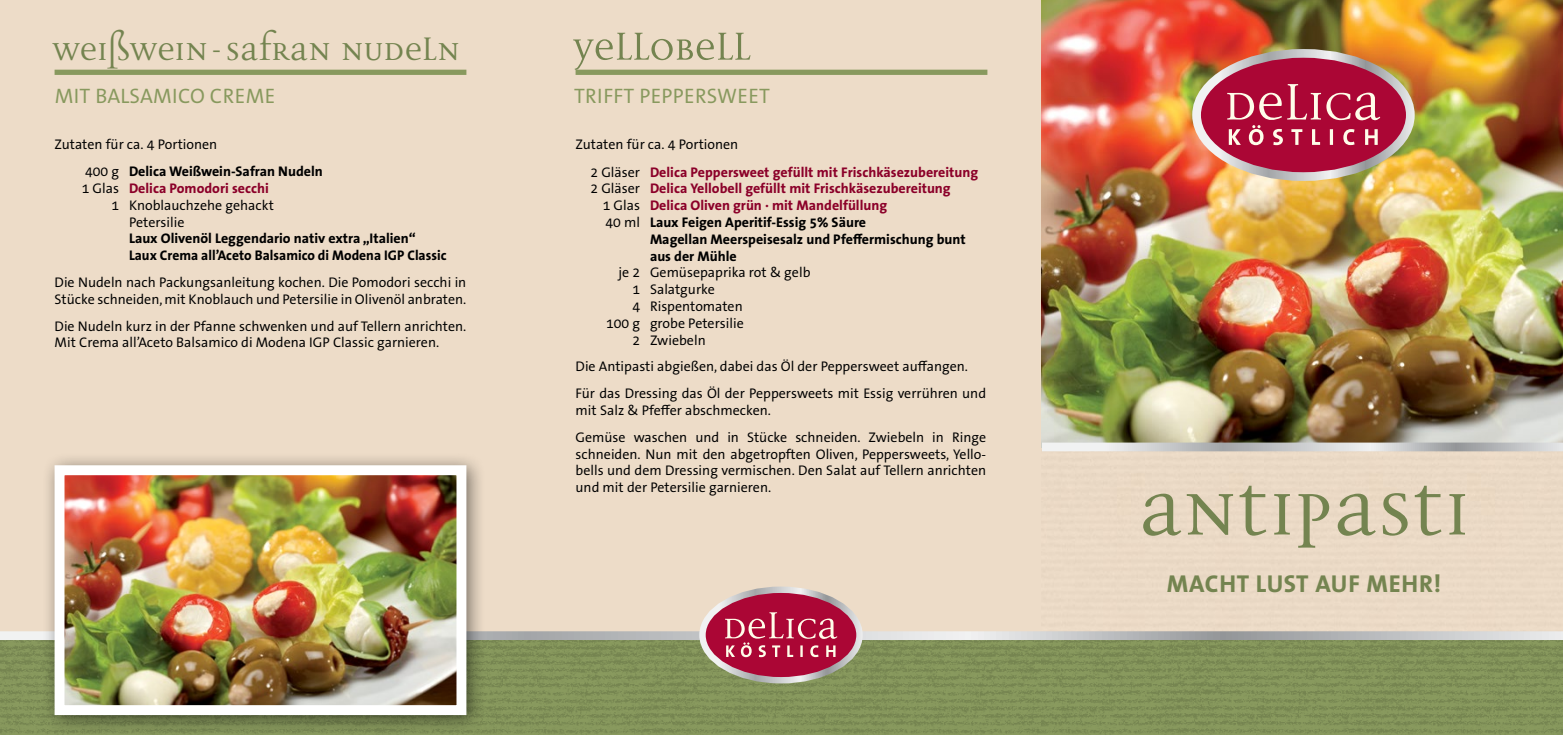
<style>
.page{position:relative;width:1563px;height:735px;background:#fff}
.page>*{position:absolute;margin:0;border:0;box-sizing:border-box;transform-origin:0 0}
.t1{font:105px "Disturbance OT";color:#748450}
.t2{font:52.5px "Disturbance OT";color:#748450}
.t3{font:43.75px "Disturbance OT";color:#748450}
.t4{font:700 24.5px "The Sans Office";letter-spacing:.025em;color:#748450}
.t5{font:21px "The Sans Office";letter-spacing:.015em;color:#88995e}
.t6{font:14px/16.8px "The Sans Office";color:#000}
.t7{font:700 14px/16.8px "The Sans Office";color:#8b0029}
.t8{font:700 14px/16.8px "The Sans Office";color:#000}
.s1{font-weight:700}
.s2{font-weight:400;color:#000}
.s3{color:#000}
</style>
<div class="page">
<img style="left:0;top:639px;width:1041px;height:95px">
<div style="left:0;top:0;width:1042px;height:636px;background:#eddcc8"></div>
<img style="left:1042px;top:0;width:521px;height:631px">
<div style="left:1042px;top:635px;width:521px;height:99px;background:#88995e"></div>
<svg style="left:1196px;top:53px;width:214px;height:124px;background:#af224a"></svg>
<div style="left:1192px;top:49px;width:222px;height:132px;border:9px solid #fff;border-radius:50%"></div>
<svg style="left:1227px;top:84px;width:153px;height:61px;background:#bc385a"></svg>
<svg style="left:1042px;top:442px;width:521px;height:9px;background:#c7c8c8"></svg>
<svg style="left:0;top:631px;width:1563px;height:8px;background:#c4c5c6"></svg>
<div style="left:575px;top:70px;width:412px;height:5px;background:#88995e"></div>
<svg style="left:702px;top:589px;width:157px;height:91px;background:#b0254c"></svg>
<div style="left:699px;top:586px;width:163px;height:97px;border:6px solid #fff;border-radius:50%"></div>
<svg style="left:725px;top:612px;width:112px;height:44px;background:#bc3859"></svg>
<div style="left:55px;top:70px;width:411px;height:5px;background:#88995e"></div>
<div style="left:42px;top:452px;width:444px;height:282px;background:#000;opacity:.5"></div>
<img style="left:50px;top:460px;width:421px;height:259px">
<h3 class="t3" style="left:52px;top:29px;width:409px">weißwein-safran nudeln</h3>
<h3 class="t5" style="left:55px;top:83px;width:222px">MIT BALSAMICO CREME</h3>
<p class="t6" style="left:85px;top:131px;width:239px;line-height:26.8px;text-indent:-31px">Zutaten für ca. 4 Portionen<br>400 g <span class="s1">Delica Weißwein-Safran Nudeln</span></p>
<p class="t7" style="left:82px;top:179px;width:189px"><span class="s2">1 Glas</span> Delica Pomodori secchi</p>
<p class="t6" style="left:111px;top:196px;width:164px">1 Knoblauchzehe gehackt</p>
<p class="t6" style="left:129px;top:213px;width:57px">Petersilie</p>
<p class="t8" style="left:129px;top:230px;width:319px">Laux Olivenöl Leggendario nativ extra „Italien“<br>Laux Crema all’Aceto Balsamico di Modena IGP Classic</p>
<p class="t6" style="left:55px;top:273px;width:413px">Die Nudeln nach Packungsanleitung kochen. Die Pomodori secchi in<br>Stücke schneiden, mit Knoblauch und Petersilie in Olivenöl anbraten.</p>
<p class="t6" style="left:55px;top:317px;width:413px">Die Nudeln kurz in der Pfanne schwenken und auf Tellern anrichten.<br>Mit Crema all’Aceto Balsamico di Modena IGP Classic garnieren.</p>
<h2 class="t2" style="left:573px;top:23px;width:179px">yellobell</h2>
<h3 class="t5" style="left:574px;top:83px;width:198px">TRIFFT PEPPERSWEET</h3>
<p class="t7" style="left:590px;top:130px;width:389px;line-height:27.3px;text-indent:-15px"><span class="s2">Zutaten für ca. 4 Portionen<br>2 Gläser</span> Delica Peppersweet gefüllt mit Frischkäsezubereitung</p>
<p class="t7" style="left:603px;top:180px;width:349px;text-indent:-12px"><span class="s2">2 Gläser</span> Delica Yellobell gefüllt mit Frischkäsezubereitung<br><span class="s2">1 Glas</span> Delica Oliven grün · mit Mandelfüllung<br><span class="s2">40 ml</span> <span class="s3">Laux Feigen Aperitif-Essig 5% Säure</span></p>
<p class="t8" style="left:650px;top:230px;width:317px">Magellan Meerspeisesalz und Pfeffermischung bunt aus der Mühle</p>
<p class="t6" style="left:618px;top:264px;width:194px">je 2 Gemüsepaprika rot &amp; gelb</p>
<p class="t6" style="left:632px;top:280px;width:84px">1 Salatgurke</p>
<p class="t6" style="left:632px;top:297px;width:112px">4 Rispentomaten</p>
<p class="t6" style="left:606px;top:314px;width:139px">100 g grobe Petersilie</p>
<p class="t6" style="left:632px;top:331px;width:75px">2 Zwiebeln</p>
<p class="t6" style="left:575px;top:353px;width:412px;line-height:26.8px">Die Antipasti abgießen, dabei das Öl der Peppersweet auffangen.<br>Für das Dressing das Öl der Peppersweets mit Essig verrühren und</p>
<p class="t6" style="left:575px;top:396px;width:412px;line-height:26.8px">mit Salz &amp; Pfeffer abschmecken.<br>Gemüse waschen und in Stücke schneiden. Zwiebeln in Ringe</p>
<p class="t6" style="left:575px;top:445px;width:412px;text-align:justify">schneiden. Nun mit den abgetropften Oliven, Peppersweets, Yello&shy;bells und dem Dressing vermischen. Den Salat auf Tellern anrichten und mit der Petersilie garnieren.</p>
<h1 class="t1" style="left:1138px;top:460px;width:332px">ANTIPASTI</h1>
<h3 class="t4" style="left:1167px;top:567px;width:276px">MACHT LUST AUF MEHR!</h3>
</div>
